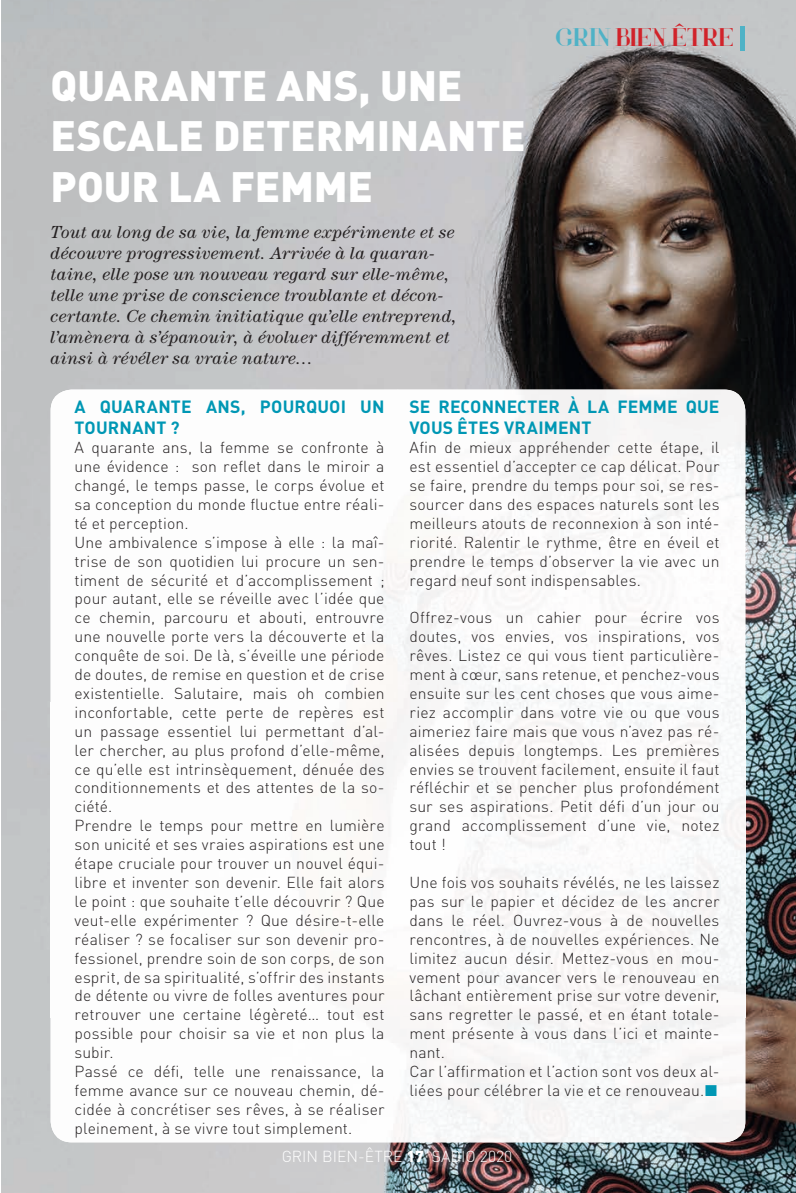
<style>
.page{position:relative;width:796px;height:1193px;background:#fff}
.page>*{position:absolute;margin:0;border:0;box-sizing:border-box;transform-origin:0 0}
.t1{font:900 42px/50.4px "DIN";color:#fff}
.t2{font:26.25px "Voor";color:#d1232a}
.t3{font:italic 17.5px/21px "Century";letter-spacing:.02em;color:#231f20}
.t4{font:17.5px/21px "DIN Bold Alternate";letter-spacing:.01em;color:#0097b4}
.t5{font:300 15.75px/18.9px "DIN";letter-spacing:.01em;color:#231f20}
.t6{font:300 15.75px "DIN";color:#fff}
.s1{color:#4fb2c6}
.s2{color:#3b3530}
.s3{color:#0097b4}
.s4{font-weight:900}
</style>
<div class="page">
<img style="left:1px;top:0;width:795px;height:1193px">
<div style="left:740px;top:26px;width:5px;height:25px;background:#4fb2c6"></div>
<img style="left:51px;top:389px;width:694px;height:753px">
<h2 class="t2" style="left:555px;top:21px;width:180px"><span class="s1">GRIN</span> BIEN ÊTRE</h2>
<h1 class="t1" style="left:51px;top:58px;width:477px">QUARANTE ANS, UNE<br>ESCALE DETERMINANTE<br>POUR LA FEMME</h1>
<p class="t3" style="left:51px;top:221px;width:408px">Tout au long de sa vie, la femme expérimente et se découvre progressivement. Arrivée à la quaran&shy;taine, elle pose un nouveau regard sur elle-même, telle une prise de conscience troublante et décon&shy;certante. Ce chemin initiatique qu’elle entreprend, l’amènera à s’épanouir, à évoluer différemment et ainsi à révéler sa vraie nature…</p>
<p class="t4" style="left:74px;top:396px;width:312px">A QUARANTE ANS, POURQUOI UN<br>TOURNANT ?</p>
<p class="t5" style="left:74px;top:438px;width:312px">A quarante ans, la femme se confronte à une évidence : son reflet dans le miroir a changé, le temps passe, le corps évolue et sa conception du monde fluctue entre réali&shy;té et perception.<br>Une ambivalence s’impose à elle : la maî&shy;trise de son quotidien lui procure un sen&shy;timent de sécurité et d’accomplissement ; pour autant, elle se réveille avec l’idée que ce chemin, parcouru et abouti, entrouvre une nouvelle porte vers la découverte et la conquête de soi. De là, s’éveille une période de doutes, de remise en question et de crise existentielle. Salutaire, mais oh combien inconfortable, cette perte de repères est un passage essentiel lui permettant d’al&shy;ler chercher, au plus profond d’elle-même, ce qu’elle est intrinsèquement, dénuée des conditionnements et des attentes de la so&shy;ciété.<br>Prendre le temps pour mettre en lumière son unicité et ses vraies aspirations est une étape cruciale pour trouver un nouvel équi&shy;libre et inventer son devenir. Elle fait alors le point : que souhaite t’elle découvrir ? Que veut-elle expérimenter ? Que désire-t-elle réaliser ? se focaliser sur son devenir pro&shy;fessionel, prendre soin de son corps, de son esprit, de sa spiritualité, s’offrir des instants de détente ou vivre de folles aventures pour retrouver une certaine légèreté… tout est possible pour choisir sa vie et non plus la subir.<br>Passé ce défi, telle une renaissance, la femme avance sur ce nouveau chemin, dé&shy;cidée à concrétiser ses rêves, à se réaliser pleinement, à se vivre tout simplement.</p>
<p class="t4" style="left:409px;top:396px;width:312px">SE RECONNECTER À LA FEMME QUE<br>VOUS ÊTES VRAIMENT</p>
<p class="t5" style="left:409px;top:438px;width:312px;text-align:justify">Afin de mieux appréhender cette étape, il est essentiel d’accepter ce cap délicat. Pour se faire, prendre du temps pour soi, se res&shy;sourcer dans des espaces naturels sont les meilleurs atouts de reconnexion à son inté&shy;riorité. Ralentir le rythme, être en éveil et prendre le temps d’observer la vie avec un regard neuf sont indispensables.</p>
<p class="t5" style="left:409px;top:608px;width:312px;text-align:justify">Offrez-vous un cahier pour écrire vos doutes, vos envies, vos inspirations, vos rêves. Listez ce qui vous tient particulière&shy;ment à cœur, sans retenue, et penchez-vous ensuite sur les cent choses que vous aime&shy;riez accomplir dans votre vie ou que vous aimeriez faire mais que vous n’avez pas ré&shy;alisées depuis longtemps. Les premières envies se trouvent facilement, ensuite il faut réfléchir et se pencher plus profondément sur ses aspirations. Petit défi d’un jour ou grand accomplissement d’une vie, notez tout !</p>
<p class="t5" style="left:409px;top:872px;width:312px">Une fois vos souhaits révélés, ne les laissez pas sur le papier et décidez de les ancrer dans le réel. Ouvrez-vous à de nouvelles rencontres, à de nouvelles expériences. Ne limitez aucun désir. Mettez-vous en mou&shy;vement pour avancer vers le renouveau en lâchant entièrement prise sur votre devenir, sans regretter le passé, et en étant totale&shy;ment présente à vous dans l’ici et mainte&shy;nant.<br>Car l’affirmation et l’action sont vos deux al&shy;liées pour célébrer la vie et ce renouveau<span class="s2">.</span><span class="s3">■</span></p>
<p class="t6" style="left:282px;top:1146px;width:232px">GRIN BIEN-ÊTRE <span class="s4">17</span> SADIO 2020</p>
</div>
